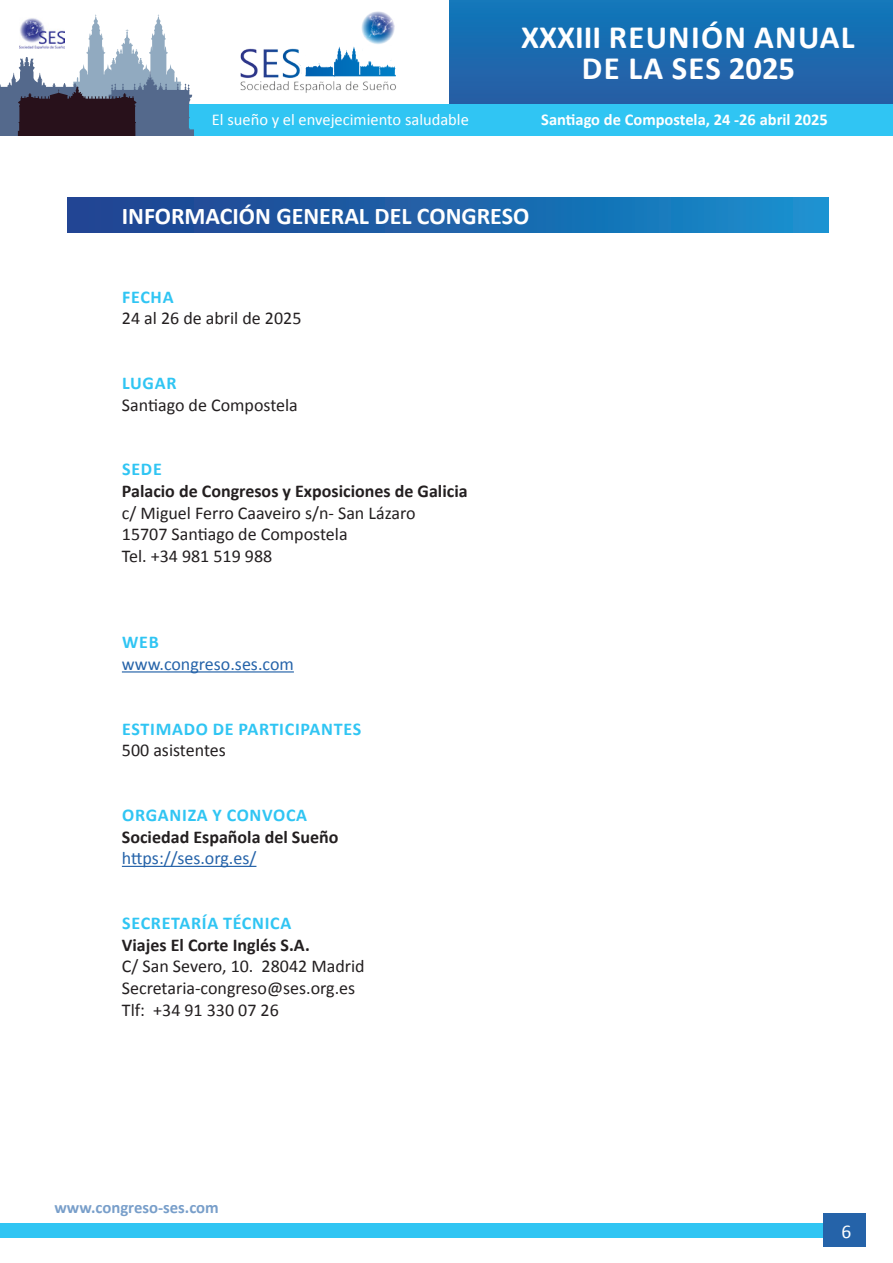
<style>
.page{position:relative;width:893px;height:1263px;background:#fff}
.page>*{position:absolute;margin:0;border:0;box-sizing:border-box;transform-origin:0 0}
.t1{font:700 32.7px/31.2px "Calibri";letter-spacing:.04em;color:#fff;text-align:center}
.t2{font:700 24px "Calibri";color:#fff}
.t3{font:19.5px "Calibri";color:#fff}
.t4{font:18px "Calibri";color:#231f20}
.t5{font:700 18px "Calibri";color:#231f20}
.t6{font:700 18px "Calibri";letter-spacing:.04em;color:#30c5f3}
.t7{font:18px "Calibri";color:#2563a9}
.t8{font:700 16.65px "Calibri";color:#2563a9}
.t9{font:700 16.5px "Calibri";color:#fff}
.t10{font:16.5px "Calibri";color:#fff}
</style>
<div class="page">
<div style="left:0;top:1223px;width:846px;height:14px;background:#30c5f3"></div>
<div style="left:824px;top:1213px;width:42px;height:34px;background:#2563a9"></div>
<div style="left:449px;top:0;width:444px;height:233px;background:linear-gradient(to right,#1b6aaf,#1b6aaf)"></div>
<div style="left:173px;top:104px;width:720px;height:39px;background:#30c5f3"></div>
<svg style="left:0;top:14px;width:194px;height:122px"></svg>
<img style="left:240px;top:11px;width:156px;height:82px">
<svg style="left:305px;top:65px;width:30px;height:11px"></svg>
<svg style="left:344px;top:46px;width:10px;height:14px"></svg>
<div style="left:0;top:136px;width:893px;height:213px;background:#fff"></div>
<div style="left:68px;top:197px;width:760px;height:35px;background:linear-gradient(to right,#213e8d,#188ecc)"></div>
<hr style="left:122px;top:671px;width:172px;height:1px;background:#2563a9">
<hr style="left:122px;top:866px;width:134px;height:1px;background:#2563a9">
<h1 class="t1" style="left:521px;top:21px;width:335px">XXXIII REUNIÓN ANUAL<br>DE LA SES 2025</h1>
<p class="t10" style="left:212px;top:108px;width:259px">El sueño y el envejecimiento saludable</p>
<p class="t9" style="left:541px;top:108px;width:288px">Santiago de Compostela, 24 -26 abril 2025</p>
<p class="t2" style="left:122px;top:199px;width:409px">INFORMACIÓN GENERAL DEL CONGRESO</p>
<p class="t6" style="left:122px;top:284px;width:53px">FECHA</p>
<p class="t4" style="left:122px;top:306px;width:181px">24 al 26 de abril de 2025</p>
<p class="t6" style="left:122px;top:370px;width:56px">LUGAR</p>
<p class="t4" style="left:122px;top:392px;width:178px">Santiago de Compostela</p>
<p class="t6" style="left:122px;top:457px;width:41px">SEDE</p>
<p class="t5" style="left:122px;top:478px;width:347px">Palacio de Congresos y Exposiciones de Galicia</p>
<p class="t4" style="left:122px;top:500px;width:295px">c/ Miguel Ferro Caaveiro s/n- San Lázaro</p>
<p class="t4" style="left:122px;top:522px;width:227px">15707 Santiago de Compostela</p>
<p class="t4" style="left:122px;top:543px;width:152px">Tel. +34 981 519 988</p>
<p class="t6" style="left:122px;top:630px;width:38px">WEB</p>
<p class="t7" style="left:122px;top:651px;width:173px">www.congreso.ses.com</p>
<p class="t6" style="left:122px;top:716px;width:240px">ESTIMADO DE PARTICIPANTES</p>
<p class="t4" style="left:122px;top:738px;width:105px">500 asistentes</p>
<p class="t6" style="left:122px;top:802px;width:186px">ORGANIZA Y CONVOCA</p>
<p class="t5" style="left:122px;top:824px;width:218px">Sociedad Española del Sueño</p>
<p class="t7" style="left:122px;top:846px;width:136px">https://ses.org.es/</p>
<p class="t6" style="left:122px;top:910px;width:171px">SECRETARÍA TÉCNICA</p>
<p class="t5" style="left:122px;top:932px;width:189px">Viajes El Corte Inglés S.A.</p>
<p class="t4" style="left:122px;top:954px;width:244px">C/ San Severo, 10. 28042 Madrid</p>
<p class="t4" style="left:122px;top:975px;width:235px">Secretaria-congreso@ses.org.es</p>
<p class="t4" style="left:122px;top:997px;width:158px">Tlf: +34 91 330 07 26</p>
<p class="t8" style="left:54px;top:1196px;width:166px">www.congreso-ses.com</p>
<p class="t3" style="left:841px;top:1217px;width:11px">6</p>
</div>
